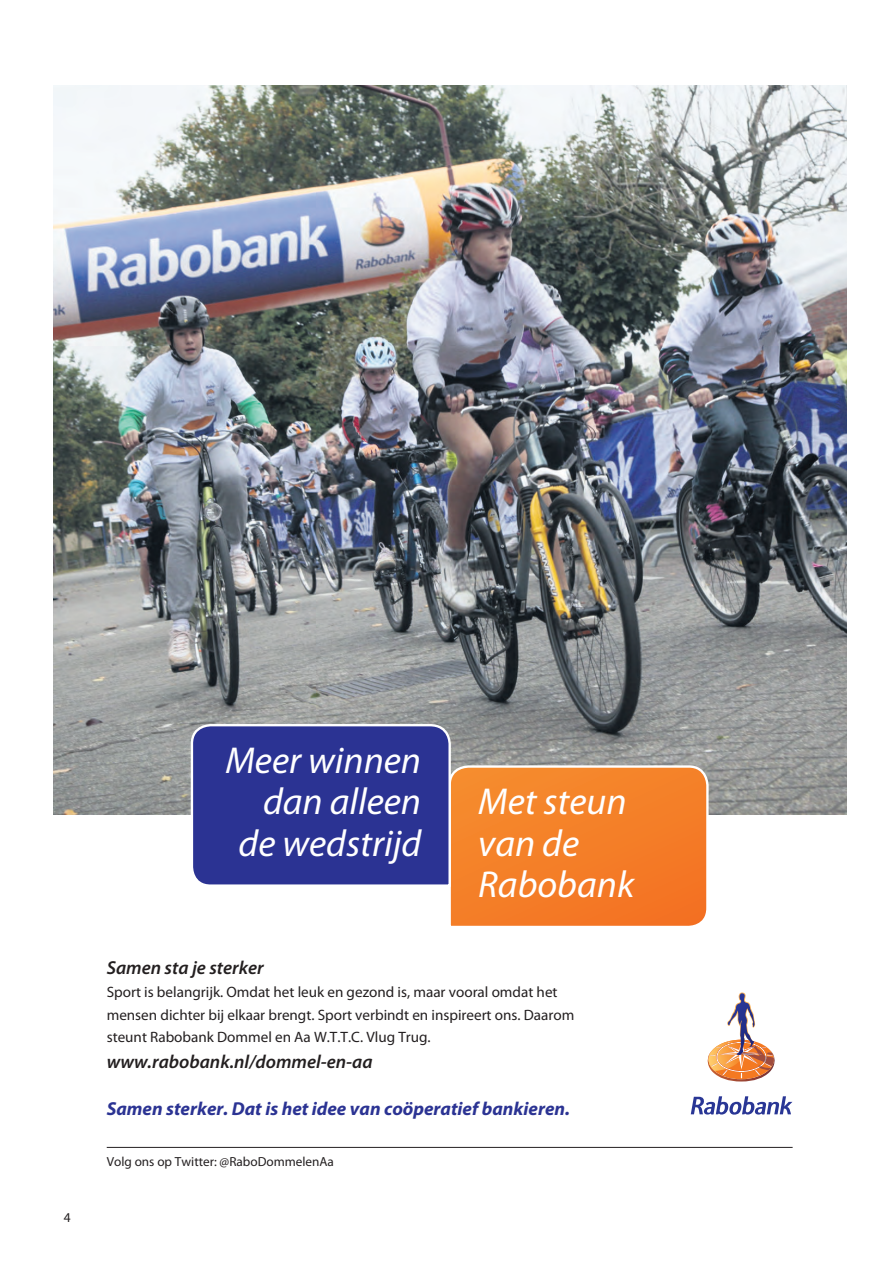
<style>
.page{position:relative;width:893px;height:1263px;background:#fff}
.page>*{position:absolute;margin:0;border:0;box-sizing:border-box;transform-origin:0 0}
.t1{font:italic 37.5px/41.4px "Myriad Pro";color:#fff}
.t2{font:italic 700 18.75px "Myriad Pro";color:#2b3393}
.t3{font:italic 600 18.75px "Myriad Pro";color:#231f20}
.t4{font:15px/22.5px "Myriad Pro";color:#231f20}
.t5{font:13.5px "Myriad Pro";color:#231f20}
.t6{font:13.2px "Myriad Pro";color:#231f20}
</style>
<div class="page">
<img style="left:53px;top:85px;width:793px;height:729px">
<hr style="left:107px;top:1147px;width:686px;height:1px;background:#231f20">
<svg style="left:691px;top:1096px;width:101px;height:18px"></svg>
<img style="left:707px;top:992px;width:68px;height:89px">
<svg style="left:190px;top:723px;width:520px;height:203px"></svg>
<p class="t5" style="left:64px;top:1209px;width:8px">4</p>
<p class="t1" style="left:225px;top:741px;width:197px;text-align:right">Meer winnen dan alleen de wedstrijd</p>
<p class="t3" style="left:107px;top:958px;width:159px">Samen sta je sterker</p>
<p class="t1" style="left:478px;top:782px;width:158px">Met steun van de<br>Rabobank</p>
<p class="t4" style="left:107px;top:981px;width:469px">Sport is belangrijk. Omdat het leuk en gezond is, maar vooral omdat het mensen dichter bij elkaar brengt. Sport verbindt en inspireert ons. Daarom steunt Rabobank Dommel en Aa W.T.T.C. Vlug Trug.</p>
<p class="t3" style="left:107px;top:1052px;width:267px">www.rabobank.nl/dommel-en-aa</p>
<p class="t2" style="left:107px;top:1096px;width:465px">Samen sterker. Dat is het idee van coöperatief bankieren.</p>
<p class="t6" style="left:107px;top:1154px;width:229px">Volg ons op Twitter: @RaboDommelenAa</p>
</div>
